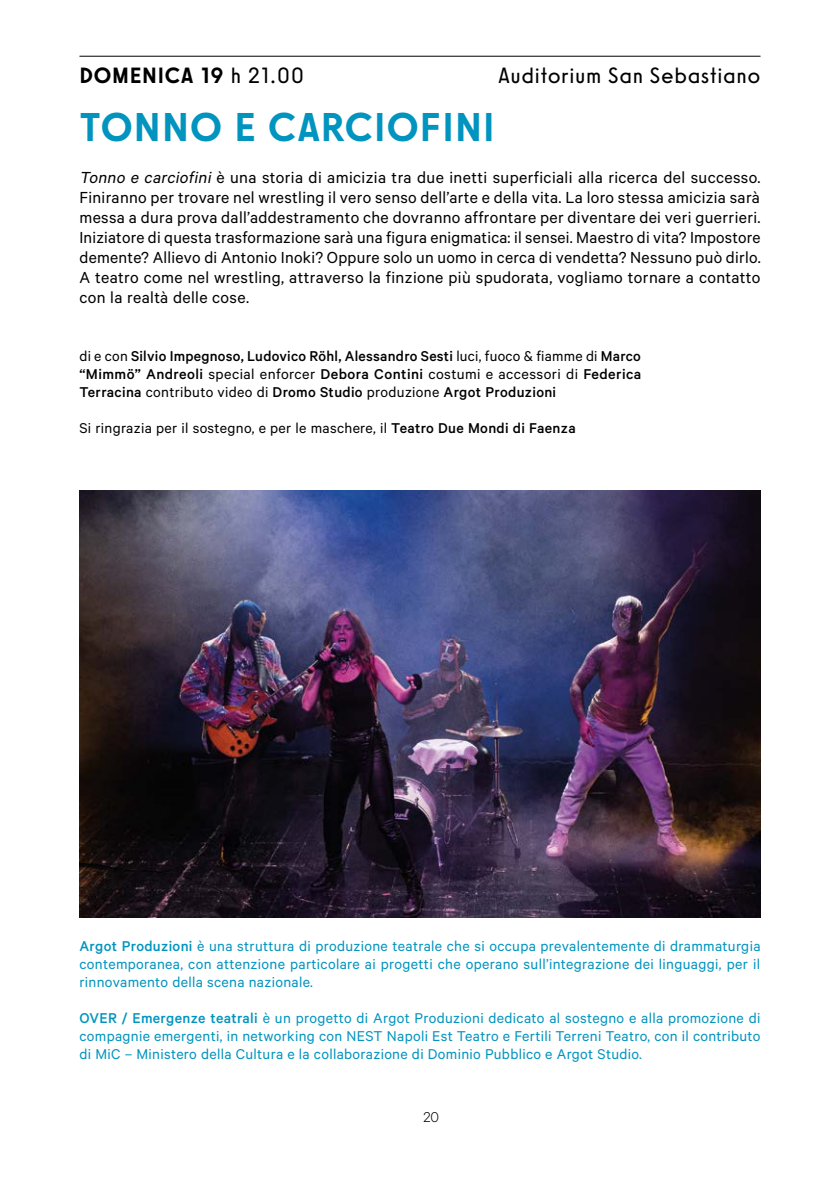
<style>
.page{position:relative;width:840px;height:1191px;background:#fff}
.page>*{position:absolute;margin:0;border:0;box-sizing:border-box;transform-origin:0 0}
.t1{font:500 40px "Sawton Circular";letter-spacing:.03em;color:#0094bf}
.t2{font:300 22px "Sawton Circular";letter-spacing:.03em;color:#000}
.t3{font:500 22px "Sawton Circular";letter-spacing:.03em;color:#000}
.t4{font:18px/20px "Calibre";letter-spacing:.02em;color:#000;text-align:justify}
.t5{font:16px/18px "Calibre";letter-spacing:.02em;color:#0094bf;text-align:justify}
.t6{font:500 16px/18px "Calibre";letter-spacing:.02em;color:#000;text-align:justify}
.t7{font:16px "Calibre";letter-spacing:.02em;color:#000}
.t8{font:300 16px "Calibre";color:#000}
.s1{font-weight:300}
.s2{font-style:italic}
.s3{font-weight:400}
.s4{font-weight:500}
</style>
<div class="page">
<img style="left:79px;top:490px;width:681px;height:427px">
<hr style="left:79px;top:56px;width:681px;height:1px;background:#000">
<p class="t3" style="left:79px;top:62px;width:226px">DOMENICA 19 <span class="s1">h 21.00</span></p>
<p class="t2" style="left:498px;top:62px;width:264px">Auditorium San Sebastiano</p>
<h1 class="t1" style="left:79px;top:103px;width:416px">TONNO E CARCIOFINI</h1>
<p class="t4" style="left:79px;top:167px;width:682px"><span class="s2">Tonno e carciofini</span> è una storia di amicizia tra due inetti superficiali alla ricerca del successo.<br>Finiranno per trovare nel wrestling il vero senso dell’arte e della vita. La loro stessa amicizia sarà messa a dura prova dall’addestramento che dovranno affrontare per diventare dei veri guerrieri.<br>Iniziatore di questa trasformazione sarà una figura enigmatica: il sensei. Maestro di vita? Impostore demente? Allievo di Antonio Inoki? Oppure solo un uomo in cerca di vendetta? Nessuno può dirlo.<br>A teatro come nel wrestling, attraverso la finzione più spudorata, vogliamo tornare a contatto con la realtà delle cose.</p>
<p class="t6" style="left:79px;top:346px;width:563px"><span class="s3">di e con</span> Silvio Impegnoso, Ludovico Röhl, Alessandro Sesti <span class="s3">luci, fuoco &amp; fiamme di</span> Marco “Mimmö” Andreoli <span class="s3">special enforcer</span> Debora Contini <span class="s3">costumi e accessori di</span> Federica Terracina <span class="s3">contributo video di</span> Dromo Studio <span class="s3">produzione</span> Argot Produzioni</p>
<p class="t7" style="left:79px;top:418px;width:497px">Si ringrazia per il sostegno, e per le maschere, il <span class="s4">Teatro Due Mondi di Faenza</span></p>
<p class="t5" style="left:79px;top:936px;width:682px"><span class="s4">Argot Produzioni</span> è una struttura di produzione teatrale che si occupa prevalentemente di drammaturgia contemporanea, con attenzione particolare ai progetti che operano sull’integrazione dei linguaggi, per il rinnovamento della scena nazionale.</p>
<p class="t5" style="left:79px;top:1008px;width:682px"><span class="s4">OVER / Emergenze teatrali</span> è un progetto di Argot Produzioni dedicato al sostegno e alla promozione di compagnie emergenti, in networking con NEST Napoli Est Teatro e Fertili Terreni Teatro, con il contributo di MiC – Ministero della Cultura e la collaborazione di Dominio Pubblico e Argot Studio.</p>
<p class="t8" style="left:423px;top:1107px;width:17px">20</p>
</div>
